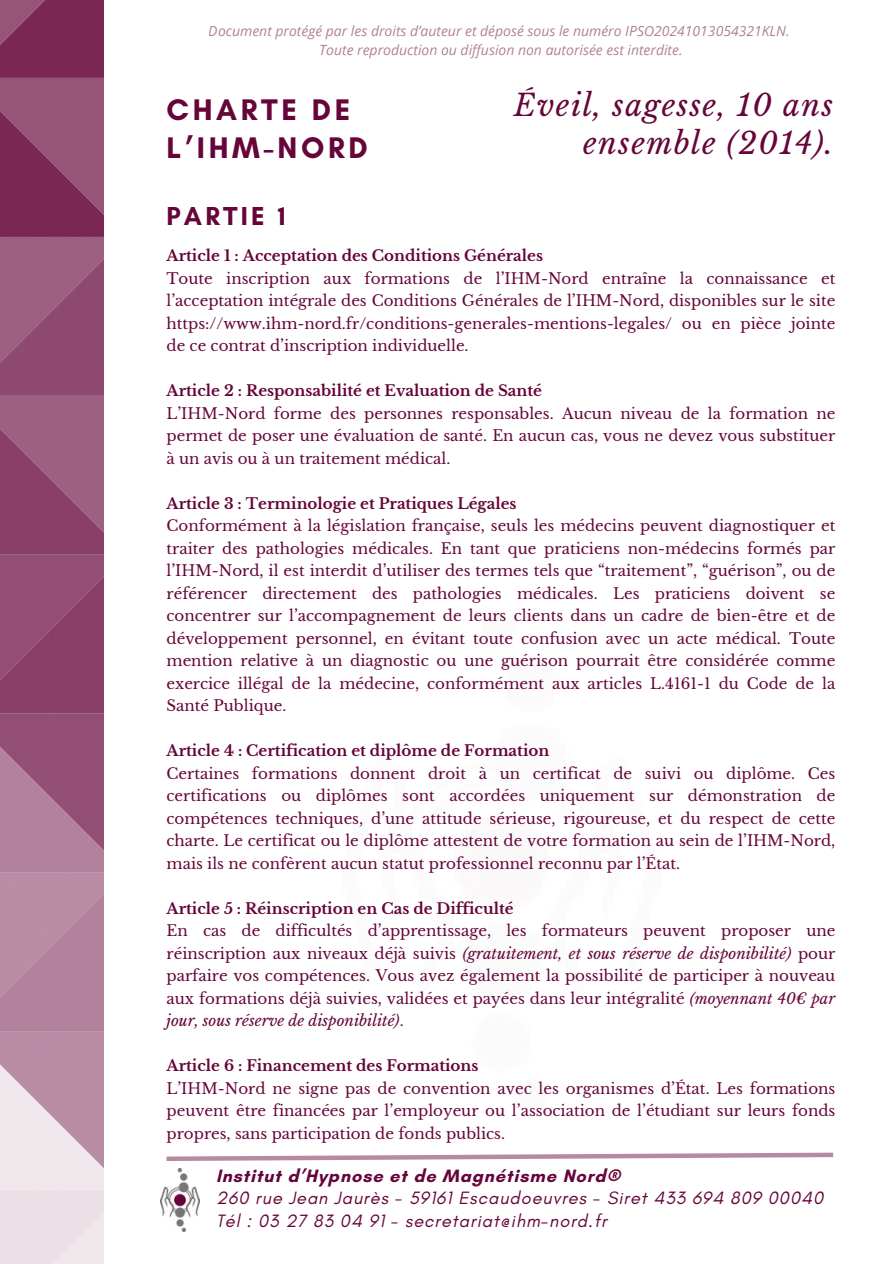
<style>
.page{position:relative;width:894px;height:1264px;background:#fff}
.page>*{position:absolute;margin:0;border:0;box-sizing:border-box;transform-origin:0 0}
.t1{font:700 30.3px/38.2px "Glacial Indifference";letter-spacing:.12em;color:#660539}
.t2{font:italic 29.85px/37.2px "Libre Baskerville";letter-spacing:.05em;color:#660539;text-align:right}
.t3{font:700 26.4px "Glacial Indifference";letter-spacing:.12em;color:#660539}
.t4{font:italic 18.15px/22.5px "Glacial Indifference";letter-spacing:.05em;color:#660539}
.t5{font:15px/22.5px "Libre Baskerville";color:#660539;text-align:justify}
.t6{font:700 15px "Libre Baskerville";color:#660539}
.t7{font:italic 13.95px/19.2px "Open Sans";color:#660539;text-align:center}
.s1{font-style:italic}
.s2{font-weight:700;font-style:normal}
</style>
<div class="page">
<img style="left:0;top:0;width:104px;height:1263px">
<svg style="left:166px;top:1152px;width:668px;height:9px"></svg>
<img style="left:160px;top:1168px;width:40px;height:63px">
<p class="t7" style="left:209px;top:21px;width:582px">Document protégé par les droits d’auteur et déposé sous le numéro IPSO20241013054321KLN.<br>Toute reproduction ou diffusion non autorisée est interdite.</p>
<p class="t1" style="left:166px;top:90px;width:203px">CHARTE DE<br>L’IHM-NORD</p>
<p class="t2" style="left:513px;top:87px;width:321px">Éveil, sagesse, 10 ans ensemble (2014).</p>
<p class="t3" style="left:166px;top:200px;width:121px">PARTIE 1</p>
<h2 class="t6" style="left:166px;top:246px;width:378px">Article 1 : Acceptation des Conditions Générales</h2>
<h1 class="t5" style="left:166px;top:267px;width:670px">Toute inscription aux formations de l’IHM-Nord entraîne la connaissance et l’acceptation intégrale des Conditions Générales de l’IHM-Nord, disponibles sur le site https://www.ihm-nord.fr/conditions-generales-mentions-legales/ ou en pièce jointe de ce contrat d’inscription individuelle.</h1>
<h3 class="t6" style="left:166px;top:381px;width:377px">Article 2 : Responsabilité et Evaluation de Santé</h3>
<p class="t5" style="left:166px;top:402px;width:670px">L’IHM-Nord forme des personnes responsables. Aucun niveau de la formation ne permet de poser une évaluation de santé. En aucun cas, vous ne devez vous substituer à un avis ou à un traitement médical.</p>
<p class="t6" style="left:166px;top:494px;width:351px">Article 3 : Terminologie et Pratiques Légales</p>
<p class="t5" style="left:166px;top:514px;width:670px">Conformément à la législation française, seuls les médecins peuvent diagnostiquer et traiter des pathologies médicales. En tant que praticiens non-médecins formés par l’IHM-Nord, il est interdit d’utiliser des termes tels que “traitement”, “guérison”, ou de référencer directement des pathologies médicales. Les praticiens doivent se concentrer sur l’accompagnement de leurs clients dans un cadre de bien-être et de développement personnel, en évitant toute confusion avec un acte médical. Toute mention relative à un diagnostic ou une guérison pourrait être considérée comme exercice illégal de la médecine, conformément aux articles L.4161-1 du Code de la Santé Publique.</p>
<p class="t6" style="left:166px;top:741px;width:384px">Article 4 : Certification et diplôme de Formation</p>
<p class="t5" style="left:166px;top:762px;width:670px">Certaines formations donnent droit à un certificat de suivi ou diplôme. Ces certifications ou diplômes sont accordées uniquement sur démonstration de compétences techniques, d’une attitude sérieuse, rigoureuse, et du respect de cette charte. Le certificat ou le diplôme attestent de votre formation au sein de l’IHM-Nord, mais ils ne confèrent aucun statut professionnel reconnu par l’État.</p>
<p class="t6" style="left:166px;top:899px;width:348px">Article 5 : Réinscription en Cas de Difficulté</p>
<p class="t5" style="left:166px;top:919px;width:670px">En cas de difficultés d’apprentissage, les formateurs peuvent proposer une réinscription aux niveaux déjà suivis <span class="s1">(gratuitement, et sous réserve de disponibilité)</span> pour parfaire vos compétences. Vous avez également la possibilité de participer à nouveau aux formations déjà suivies, validées et payées dans leur intégralité <span class="s1">(moyennant 40€ par jour, sous réserve de disponibilité)</span>.</p>
<p class="t6" style="left:166px;top:1056px;width:313px">Article 6 : Financement des Formations</p>
<p class="t5" style="left:166px;top:1077px;width:670px">L’IHM-Nord ne signe pas de convention avec les organismes d’État. Les formations peuvent être financées par l’employeur ou l’association de l’étudiant sur leurs fonds propres, sans participation de fonds publics.</p>
<p class="t4" style="left:216px;top:1163px;width:608px"><span class="s2">Institut d’Hypnose et de Magnétisme Nord®<br></span>260 rue Jean Jaurès - 59161 Escaudoeuvres - Siret 433 694 809 00040<br>Tél : 03 27 83 04 91 - secretariat@ihm-nord.fr</p>
</div>
